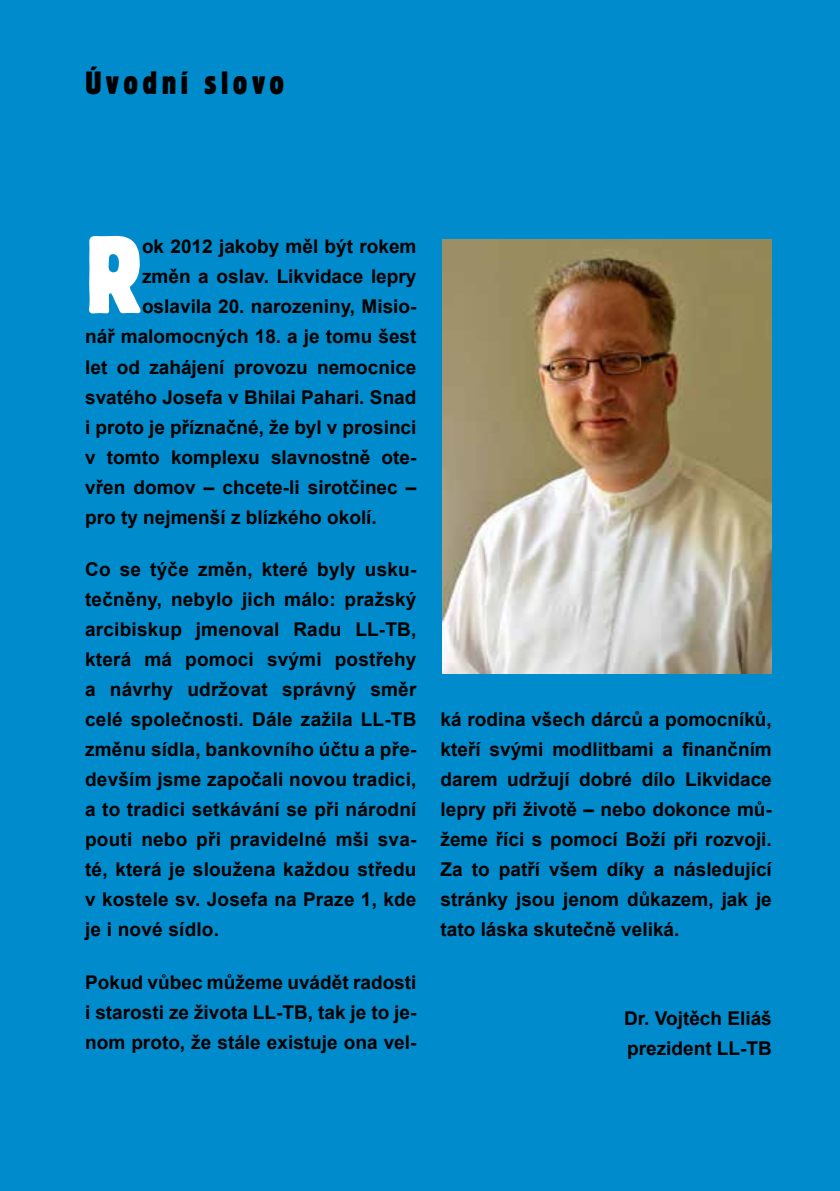
<style>
.page{position:relative;width:840px;height:1191px;background:#fff}
.page>*{position:absolute;margin:0;border:0;box-sizing:border-box;transform-origin:0 0}
.t1{font:condensed 109px "Block Pro";color:#fff}
.t2{font:condensed 32px "Block Pro";letter-spacing:.14em;color:#000}
.t3{font:700 19px/30px "Arial";color:#000;text-align:justify}
</style>
<div class="page">
<div style="left:0;top:0;width:839px;height:1191px;background:#008bcc"></div>
<img style="left:442px;top:240px;width:329px;height:434px">
<h2 class="t2" style="left:85px;top:62px;width:200px">Úvodní slovo</h2>
<h1 class="t1" style="left:85px;top:204px;width:58px">R</h1>
<p class="t3" style="left:142px;top:232px;width:276px">ok 2012 jakoby měl být rokem</p>
<p class="t3" style="left:142px;top:262px;width:276px">změn a oslav. Likvidace lepry</p>
<p class="t3" style="left:142px;top:292px;width:276px">oslavila 20. narozeniny, Misio-</p>
<p class="t3" style="left:85px;top:322px;width:332px">nář malomocných 18. a je tomu šest</p>
<p class="t3" style="left:85px;top:352px;width:332px">let od zahájení provozu nemocnice</p>
<p class="t3" style="left:85px;top:382px;width:332px">svatého Josefa v Bhilai Pahari. Snad</p>
<p class="t3" style="left:85px;top:412px;width:332px">i proto je příznačné, že byl v prosinci</p>
<p class="t3" style="left:85px;top:442px;width:332px">v tomto komplexu slavnostně ote-</p>
<p class="t3" style="left:85px;top:472px;width:332px">vřen domov – chcete-li sirotčinec –</p>
<p class="t3" style="left:85px;top:502px;width:293px">pro ty nejmenší z blízkého okolí.</p>
<p class="t3" style="left:85px;top:555px;width:333px">Co se týče změn, které byly usku&shy;tečněny, nebylo jich málo: pražský arcibiskup jmenoval Radu LL-TB, která má pomoci svými postřehy a návrhy udržovat správný směr celé společnosti. Dále zažila LL-TB změnu sídla, bankovního účtu a pře&shy;devším jsme započali novou tradici, a to tradici setkávání se při národní pouti nebo při pravidelné mši sva&shy;té, která je sloužena každou středu v kostele sv. Josefa na Praze 1, kde je i nové sídlo.</p>
<p class="t3" style="left:85px;top:968px;width:332px">Pokud vůbec můžeme uvádět radosti i starosti ze života LL-TB, tak je to je&shy;nom proto, že stále existuje ona vel-</p>
<p class="t3" style="left:440px;top:704px;width:332px">ká rodina všech dárců a pomocníků, kteří svými modlitbami a finančním darem udržují dobré dílo Likvidace lepry při životě – nebo dokonce mů&shy;žeme říci s pomocí Boží při rozvoji.<br>Za to patří všem díky a následující stránky jsou jenom důkazem, jak je tato láska skutečně veliká.</p>
<p class="t3" style="left:624px;top:1003px;width:149px">Dr. Vojtěch Eliáš prezident LL-TB</p>
</div>
